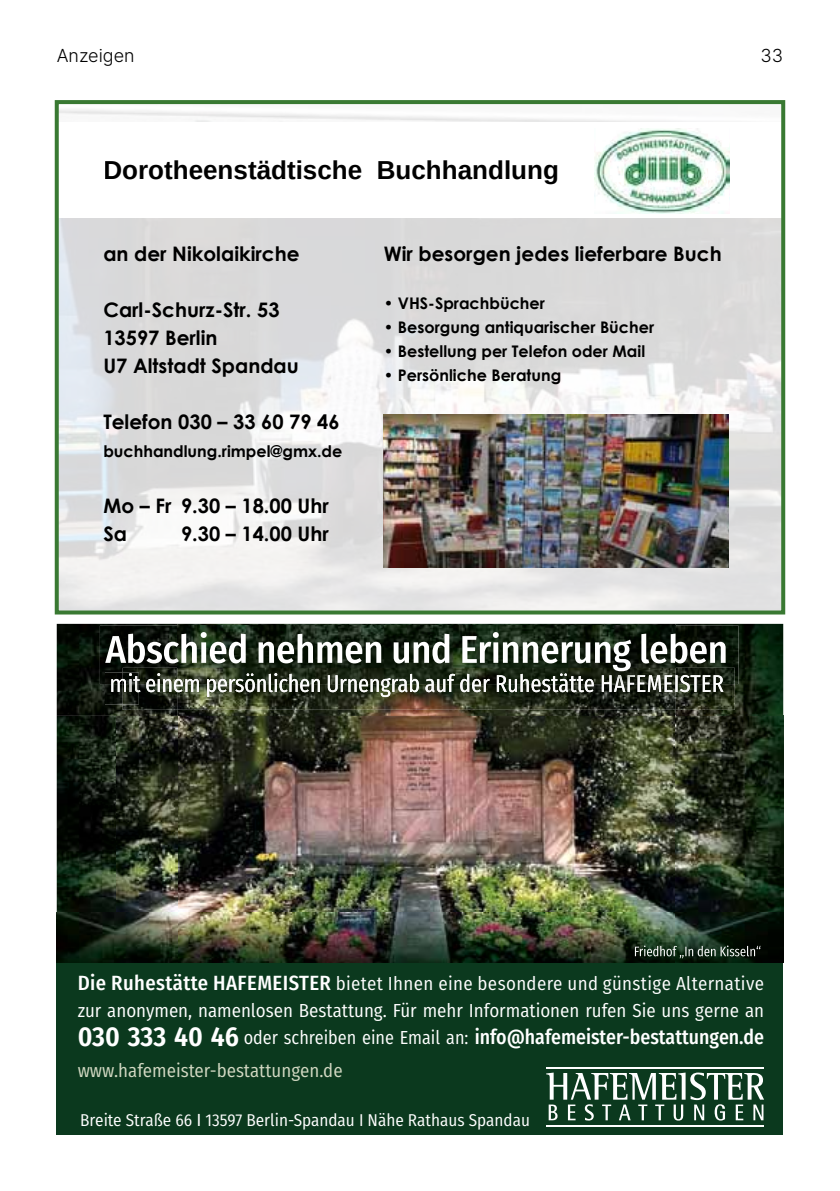
<style>
.page{position:relative;width:840px;height:1191px;background:#fff}
.page>*{position:absolute;margin:0;border:0;box-sizing:border-box;transform-origin:0 0}
.t1{font:700 26px "Arimo";color:#000}
.t2{font:500 20.6px "Fira Sans Condensed";color:#fff;scale:.96 1}
.t3{font:700 20px/28px "Century Gothic";color:#000}
.t4{font:18.8px/27.4px "Fira Sans Condensed";color:#fff}
.t5{font:18.8px "Fira Sans Condensed";color:#d2d8c2}
.t6{font:300 18px "Inter";color:#000}
.t7{font:17.2px "Fira Sans Condensed";color:#fff}
.t8{font:700 16px "Century Gothic";color:#000}
.s1{font-weight:500;font-size:20.6px}
.s2{font-weight:600;font-size:27.4px}
.s3{font-weight:400;font-size:18.8px}
.s4{font-family:"Fira Sans"}
</style>
<div class="page">
<img style="left:177px;top:716px;width:498px;height:246px">
<img style="left:117px;top:624px;width:558px;height:92px">
<div style="left:57px;top:962px;width:725px;height:172px;background:#0b391e"></div>
<svg style="left:546px;top:1072px;width:217px;height:48px"></svg>
<hr style="left:546px;top:1067px;width:217px;height:1px;background:#fff">
<hr style="left:546px;top:1125px;width:217px;height:1px;background:#fff">
<img style="left:57px;top:624px;width:60px;height:288px">
<img style="left:117px;top:716px;width:60px;height:196px">
<img style="left:57px;top:912px;width:120px;height:50px">
<svg style="left:57px;top:962px;width:120px;height:1px"></svg>
<img style="left:675px;top:624px;width:107px;height:338px">
<svg style="left:675px;top:962px;width:107px;height:1px"></svg>
<img style="left:123px;top:697px;width:54px;height:13px">
<img style="left:675px;top:684px;width:59px;height:26px">
<img style="left:105px;top:697px;width:34px;height:7px">
<img style="left:177px;top:625px;width:498px;height:7px">
<img style="left:100px;top:625px;width:77px;height:59px">
<img style="left:675px;top:625px;width:63px;height:59px">
<svg style="left:105px;top:632px;width:620px;height:65px"></svg>
<svg style="left:634px;top:945px;width:126px;height:13px"></svg>
<img style="left:60px;top:109px;width:719px;height:500px">
<div style="left:103px;top:122px;width:679px;height:95px;background:#fff"></div>
<div style="left:57px;top:122px;width:48px;height:95px;background:#fff"></div>
<img style="left:594px;top:128px;width:135px;height:85px">
<img style="left:383px;top:414px;width:345px;height:153px">
<div style="left:55px;top:100px;width:729px;height:514px;border:4px solid #397932"></div>
<p class="t6" style="left:57px;top:43px;width:79px">Anzeigen</p>
<p class="t6" style="left:760px;top:43px;width:24px">33</p>
<h1 class="t1" style="left:103px;top:152px;width:457px">Dorotheenstädtische Buchhandlung</h1>
<p class="t3" style="left:103px;top:239px;width:197px">an der Nikolaikirche</p>
<p class="t3" style="left:103px;top:295px;width:197px">Carl-Schurz-Str. 53<br>13597 Berlin<br>U7 Altstadt Spandau</p>
<p class="t3" style="left:103px;top:407px;width:238px">Telefon 030 – 33 60 79 46</p>
<p class="t8" style="left:103px;top:439px;width:240px">buchhandlung.rimpel@gmx.de</p>
<p class="t3" style="left:103px;top:491px;width:227px">Mo – Fr 9.30 – 18.00 Uhr<br>Sa</p>
<p class="t3" style="left:181px;top:519px;width:149px">9.30 – 14.00 Uhr</p>
<p class="t3" style="left:383px;top:239px;width:339px">Wir besorgen jedes lieferbare Buch</p>
<p class="t8" style="left:383px;top:291px;width:162px">• VHS-Sprachbücher</p>
<p class="t8" style="left:383px;top:315px;width:272px">• Besorgung antiquarischer Bücher</p>
<p class="t8" style="left:383px;top:339px;width:263px">• Bestellung per Telefon oder Mail</p>
<p class="t8" style="left:383px;top:363px;width:179px">• Persönliche Beratung</p>
<p class="t4" style="left:78px;top:968px;width:687px"><span class="s1">Die Ruhestätte HAFEMEISTER</span> bietet Ihnen eine besondere und günstige Alternative zur anonymen, namenlosen Bestattung. Für mehr Informationen rufen Sie uns gerne an</p>
<p class="t2" style="left:78px;top:1020px;width:716px"><span class="s2">030 333 40 46</span> <span class="s3">oder schreiben eine Email an:</span> info@hafemeister-bestattungen.de</p>
<p class="t5" style="left:78px;top:1056px;width:266px">www.hafemeister-bestattungen.de</p>
<p class="t7" style="left:80px;top:1106px;width:451px">Breite Straße 66 <span class="s4">I</span> 13597 Berlin-Spandau I Nähe Rathaus Spandau</p>
</div>
